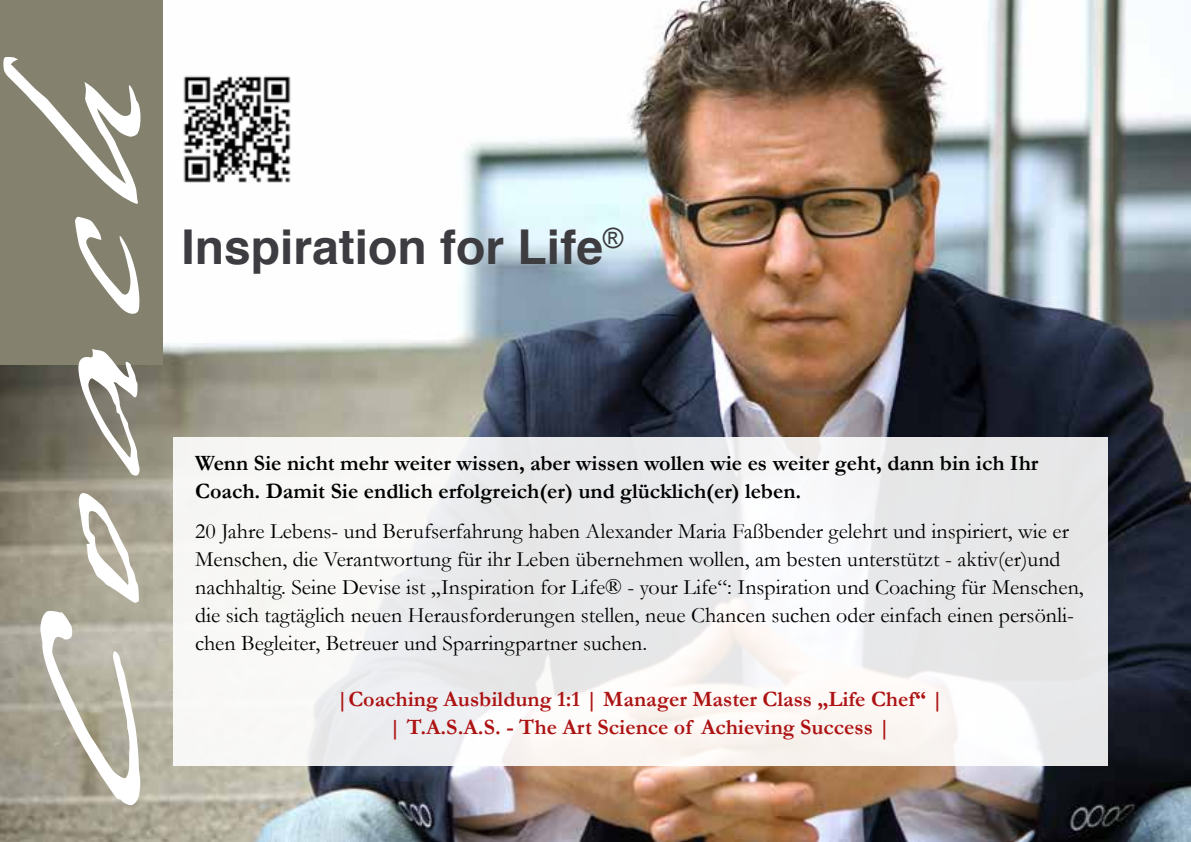
<style>
.page{position:relative;width:1191px;height:842px;background:#fff}
.page>*{position:absolute;margin:0;border:0;box-sizing:border-box;transform-origin:0 0}
.t1{font:120px "Hans Hand";color:#fff;scale:2 1}
.t2{font:700 48px "Helvetica";color:#3d3c41}
.t3{font:22px/28px "Garamond";color:#000}
.t4{font:700 22px/28px "Garamond";color:#000}
.t5{font:700 22px/28px "Garamond";color:#ad1313;text-align:center}
</style>
<div class="page">
<img style="left:0;top:0;width:1191px;height:842px">
<svg style="left:173px;top:438px;width:934px;height:328px;fill:#eeefef"></svg>
<img style="left:181px;top:74px;width:111px;height:110px">
<div style="left:0;top:0;width:162px;height:364px;background:#84816e"></div>
<h1 class="t1" style="left:26px;top:805px;width:357px;rotate:-90deg">Coach</h1>
<h2 class="t2" style="left:181px;top:208px;width:443px">Inspiration for Life<sup>®</sup></h2>
<p class="t4" style="left:195px;top:449px;width:844px">Wenn Sie nicht mehr weiter wissen, aber wissen wollen wie es weiter geht, dann bin ich Ihr<br>Coach. Damit Sie endlich erfolgreich(er) und glücklich(er) leben.</p>
<p class="t3" style="left:195px;top:517px;width:890px">20 Jahre Lebens- und Berufserfahrung haben Alexander Maria Faßbender gelehrt und inspiriert, wie er Menschen, die Verantwortung für ihr Leben übernehmen wollen, am besten unterstützt - aktiv(er)und nachhaltig. Seine Devise ist „Inspiration for Life® - your Life“: Inspiration und Coaching für Menschen, die sich tagtäglich neuen Herausforderungen stellen, neue Chancen suchen oder einfach einen persönli&shy;chen Begleiter, Betreuer und Sparringpartner suchen.</p>
<p class="t5" style="left:336px;top:685px;width:608px">|Coaching Ausbildung 1:1 | Manager Master Class „Life Chef“ | | T.A.S.A.S. - The Art Science of Achieving Success |</p>
</div>
